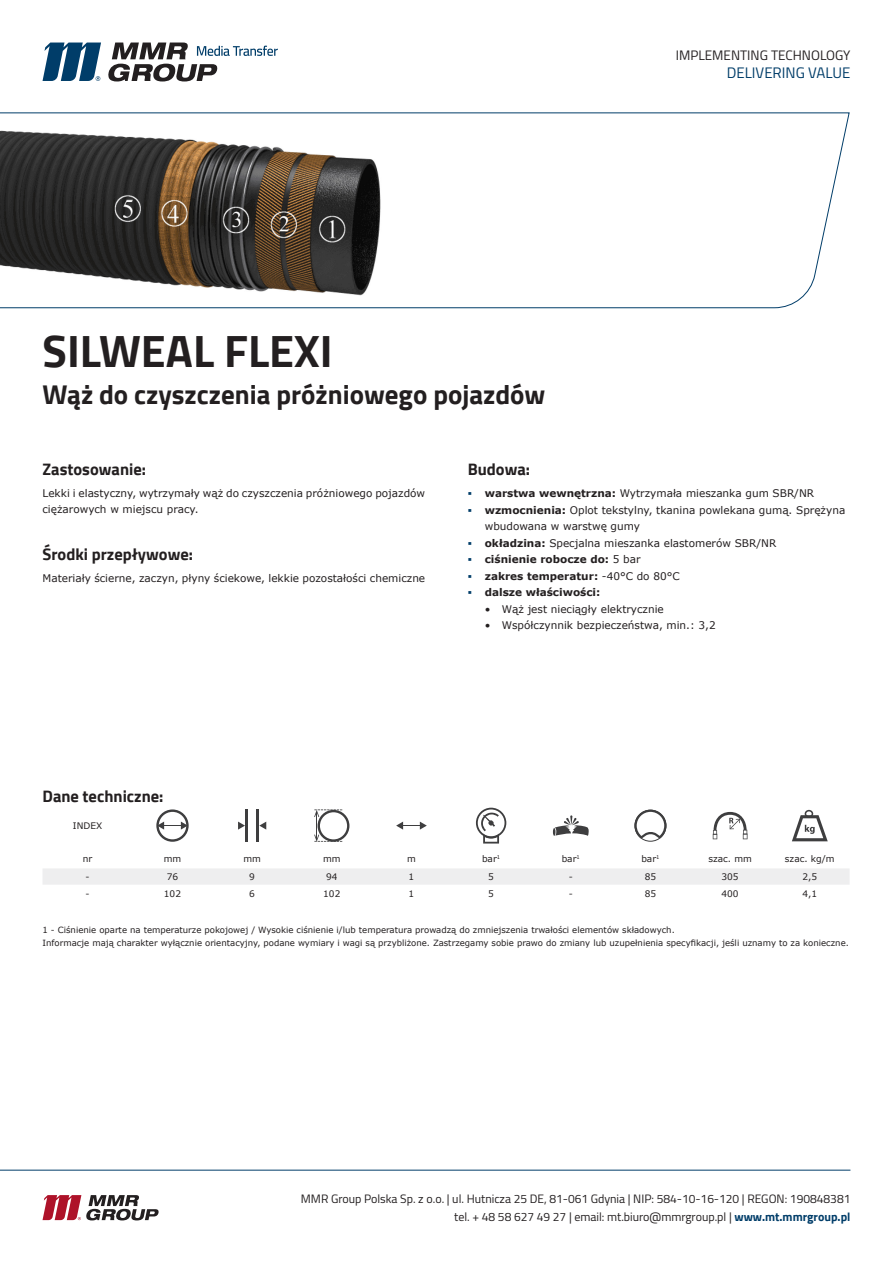
<style>
.page{position:relative;width:893px;height:1263px;background:#fff}
.page>*{position:absolute;margin:0;border:0;box-sizing:border-box;transform-origin:0 0}
.t1{font:700 45px "Cairo";color:#231f20}
.t2{font:700 27px "Cairo";color:#231f20}
.t3{font:700 16.5px "Cairo";color:#231f20}
.t4{font:15px "Cairo";color:#003d69}
.t5{font:13.5px "Cairo";color:#231f20}
.t6{font:12px "Cairo";color:#231f20}
.t7{font:10.5px/16.5px "Verdana";color:#231f20}
.t8{font:700 10.5px "Verdana";color:#231f20}
.t9{font:9px "Verdana";color:#231f20}
.t10{font:8.55px "Verdana";color:#231f20}
.s1{font-family:"Lato";color:#003d69}
.s2{font-weight:700}
.s3{font-family:"Lato";font-weight:400;color:#003d69}
.s4{font-weight:400}
.s5{font-weight:700;color:#003d69}
</style>
<div class="page">
<svg style="left:43px;top:43px;width:58px;height:38px"></svg>
<svg style="left:108px;top:43px;width:170px;height:38px"></svg>
<hr style="left:0;top:1170px;width:850px;height:1px;background:#003d69">
<svg style="left:0;top:112px;width:850px;height:196px"></svg>
<svg style="left:43px;top:1195px;width:116px;height:25px"></svg>
<div style="left:43px;top:869px;width:807px;height:16px;background:#eeeeef"></div>
<svg style="left:156px;top:809px;width:33px;height:33px"></svg>
<svg style="left:238px;top:821px;width:7px;height:9px"></svg>
<hr style="left:246px;top:809px;width:2px;height:33px;background:#3e3e3f">
<hr style="left:256px;top:809px;width:3px;height:33px;background:#3e3e3f">
<svg style="left:259px;top:822px;width:7px;height:8px"></svg>
<svg style="left:314px;top:809px;width:35px;height:33px"></svg>
<svg style="left:396px;top:821px;width:31px;height:9px"></svg>
<svg style="left:476px;top:808px;width:30px;height:35px"></svg>
<svg style="left:553px;top:815px;width:36px;height:21px"></svg>
<div style="left:635px;top:810px;width:31px;height:31px;border:1px solid #3e3e3f;border-radius:50%"></div>
<svg style="left:634px;top:809px;width:33px;height:31px"></svg>
<svg style="left:713px;top:812px;width:34px;height:27px"></svg>
<svg style="left:792px;top:810px;width:36px;height:31px"></svg>
<p class="t1" style="left:43px;top:325px;width:292px">SILWEAL FLEXI</p>
<p class="t2" style="left:43px;top:379px;width:504px">Wąż do czyszczenia próżniowego pojazdów</p>
<p class="t5" style="left:676px;top:44px;width:176px">IMPLEMENTING TECHNOLOGY</p>
<p class="t4" style="left:727px;top:60px;width:125px">DELIVERING VALUE</p>
<p class="t3" style="left:43px;top:459px;width:105px">Zastosowanie:</p>
<p class="t7" style="left:43px;top:485px;width:384px">Lekki i elastyczny, wytrzymały wąż do czyszczenia próżniowego pojazdów ciężarowych w miejscu pracy.</p>
<p class="t3" style="left:43px;top:544px;width:152px">Środki przepływowe:</p>
<p class="t7" style="left:43px;top:570px;width:384px">Materiały ścierne, zaczyn, płyny ściekowe, lekkie pozostałości chemiczne</p>
<p class="t3" style="left:468px;top:459px;width:64px">Budowa:</p>
<p class="t7" style="left:468px;top:485px;width:348px"><span class="s1">▪</span> <span class="s2">warstwa wewnętrzna:</span> Wytrzymała mieszanka gum SBR/NR</p>
<p class="t7" style="left:485px;top:502px;width:362px;text-indent:-17px"><span class="s1">▪</span> <span class="s2">wzmocnienia:</span> Oplot tekstylny, tkanina powlekana gumą. Sprężyna wbudowana w warstwę gumy</p>
<p class="t7" style="left:468px;top:535px;width:310px"><span class="s1">▪</span> <span class="s2">okładzina:</span> Specjalna mieszanka elastomerów SBR/NR</p>
<p class="t8" style="left:468px;top:552px;width:174px"><span class="s3">▪</span> ciśnienie robocze do: <span class="s4">5 bar</span></p>
<p class="t8" style="left:468px;top:568px;width:213px"><span class="s3">▪</span> zakres temperatur: <span class="s4">-40°C do 80°C</span></p>
<p class="t8" style="left:468px;top:585px;width:134px"><span class="s3">▪</span> dalsze właściwości:</p>
<p class="t7" style="left:485px;top:601px;width:181px">• Wąż jest nieciągły elektrycznie</p>
<p class="t7" style="left:485px;top:617px;width:232px">• Współczynnik bezpieczeństwa, min.: 3,2</p>
<p class="t3" style="left:43px;top:786px;width:122px">Dane techniczne:</p>
<p class="t9" style="left:73px;top:819px;width:31px">INDEX</p>
<p class="t9" style="left:83px;top:853px;width:11px">nr</p>
<p class="t9" style="left:164px;top:853px;width:19px">mm</p>
<p class="t9" style="left:243px;top:853px;width:19px">mm</p>
<p class="t9" style="left:323px;top:853px;width:19px">mm</p>
<p class="t9" style="left:407px;top:853px;width:10px">m</p>
<p class="t9" style="left:482px;top:853px;width:20px">bar<sup>1</sup></p>
<p class="t9" style="left:562px;top:853px;width:20px">bar<sup>1</sup></p>
<p class="t9" style="left:641px;top:853px;width:20px">bar<sup>1</sup></p>
<p class="t9" style="left:708px;top:853px;width:45px">szac. mm</p>
<p class="t9" style="left:785px;top:853px;width:51px">szac. kg/m</p>
<p class="t9" style="left:86px;top:870px;width:6px">-</p>
<p class="t9" style="left:167px;top:870px;width:13px">76</p>
<p class="t9" style="left:249px;top:870px;width:7px">9</p>
<p class="t9" style="left:326px;top:870px;width:13px">94</p>
<p class="t9" style="left:409px;top:870px;width:7px">1</p>
<p class="t9" style="left:488px;top:870px;width:7px">5</p>
<p class="t9" style="left:569px;top:870px;width:6px">-</p>
<p class="t9" style="left:645px;top:870px;width:13px">85</p>
<p class="t9" style="left:721px;top:870px;width:19px">305</p>
<p class="t9" style="left:802px;top:870px;width:16px">2,5</p>
<p class="t9" style="left:86px;top:887px;width:6px">-</p>
<p class="t9" style="left:164px;top:887px;width:19px">102</p>
<p class="t9" style="left:249px;top:887px;width:7px">6</p>
<p class="t9" style="left:323px;top:887px;width:19px">102</p>
<p class="t9" style="left:409px;top:887px;width:7px">1</p>
<p class="t9" style="left:488px;top:887px;width:7px">5</p>
<p class="t9" style="left:569px;top:887px;width:6px">-</p>
<p class="t9" style="left:645px;top:887px;width:13px">85</p>
<p class="t9" style="left:721px;top:887px;width:19px">400</p>
<p class="t9" style="left:802px;top:887px;width:16px">4,1</p>
<p class="t10" style="left:43px;top:924px;width:634px">1 - Ciśnienie oparte na temperaturze pokojowej / Wysokie ciśnienie i/lub temperatura prowadzą do zmniejszenia trwałości elementów składowych.</p>
<p class="t10" style="left:43px;top:937px;width:808px">Informacje mają charakter wyłącznie orientacyjny, podane wymiary i wagi są przybliżone. Zastrzegamy sobie prawo do zmiany lub uzupełnienia specyfikacji, jeśli uznamy to za konieczne.</p>
<p class="t6" style="left:301px;top:1188px;width:551px">MMR Group Polska Sp. z o.o. | ul. Hutnicza 25 DE, 81-061 Gdynia | NIP: 584-10-16-120 | REGON: 190848381</p>
<p class="t6" style="left:454px;top:1206px;width:398px">tel. + 48 58 627 49 27 | email: mt.biuro@mmrgroup.pl | <span class="s5">www.mt.mmrgroup.pl</span></p>
</div>
